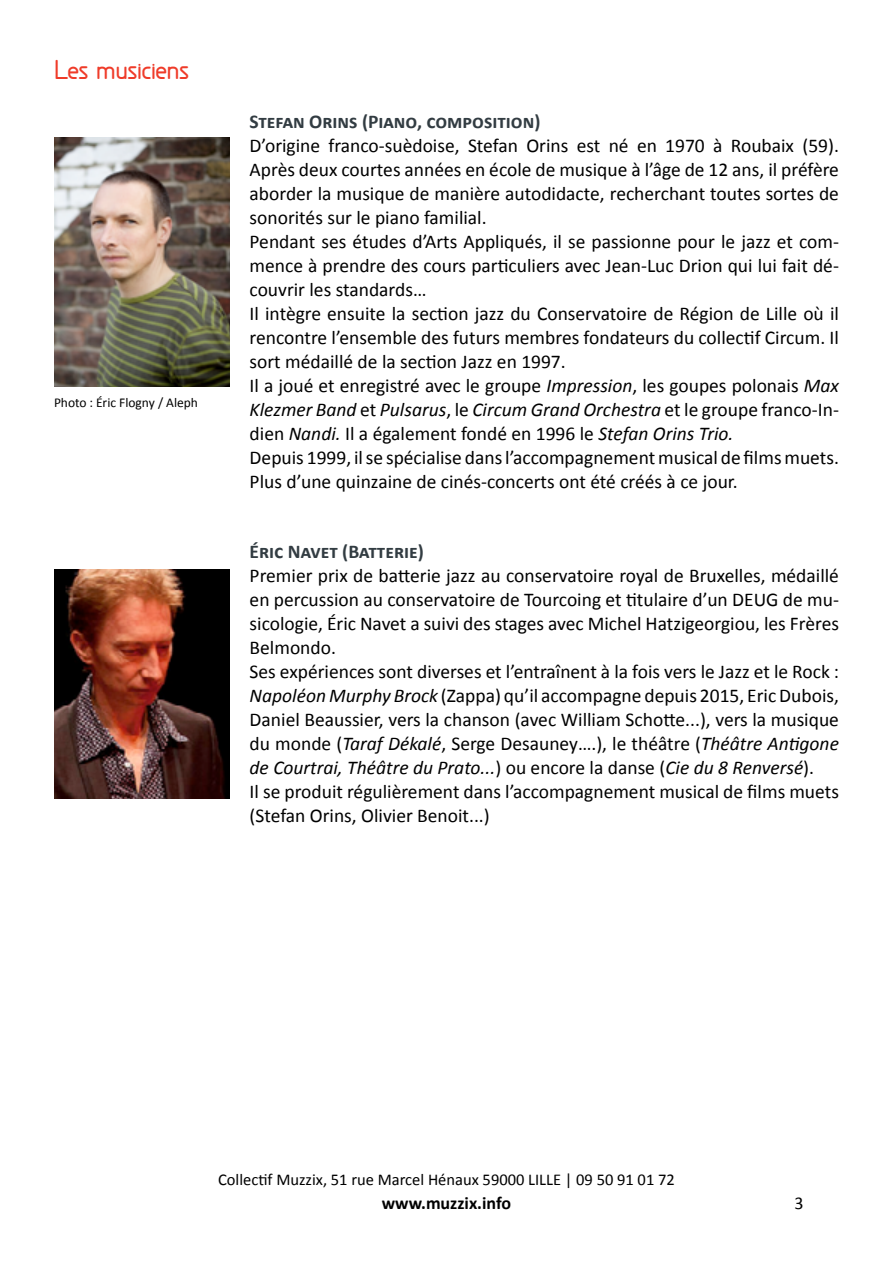
<style>
.page{position:relative;width:893px;height:1263px;background:#fff}
.page>*{position:absolute;margin:0;border:0;box-sizing:border-box;transform-origin:0 0}
.t1{font:700 25.5px "Greyscale Basic";letter-spacing:-.03em;color:#ef3b29}
.t2{font:19.5px/24px "Calibri";color:#000}
.t3{font:700 19.5px "Calibri";color:#323c42}
.t4{font:700 18px "Calibri";color:#000}
.t5{font:18px "Calibri";color:#000}
.t6{font:16.5px "Calibri";color:#000}
.t7{font:13.5px "Calibri";color:#000}
.s1{font-style:italic}
</style>
<div class="page">
<img style="left:54px;top:570px;width:176px;height:228px">
<img style="left:54px;top:138px;width:176px;height:249px">
<h1 class="t1" style="left:54px;top:54px;width:137px">Les musiciens</h1>
<p class="t7" style="left:54px;top:394px;width:146px">Photo : Éric Flogny / Aleph</p>
<p class="t3" style="left:250px;top:109px;width:292px">Stefan Orins (Piano, composition)</p>
<p class="t2" style="left:250px;top:133px;width:591px">D’origine franco-suèdoise, Stefan Orins est né en 1970 à Roubaix (59).<br>Après deux courtes années en école de musique à l’âge de 12 ans, il préfère aborder la musique de manière autodidacte, recherchant toutes sortes de sonorités sur le piano familial.<br>Pendant ses études d’Arts Appliqués, il se passionne pour le jazz et com&shy;mence à prendre des cours particuliers avec Jean-Luc Drion qui lui fait dé&shy;couvrir les standards…<br>Il intègre ensuite la section jazz du Conservatoire de Région de Lille où il rencontre l’ensemble des futurs membres fondateurs du collectif Circum. Il sort médaillé de la section Jazz en 1997.<br>Il a joué et enregistré avec le groupe <span class="s1">Impression</span>, les goupes polonais <span class="s1">Max Klezmer Band</span> et <span class="s1">Pulsarus</span>, le <span class="s1">Circum Grand Orchestra</span> et le groupe franco-In&shy;dien <span class="s1">Nandi.</span> Il a également fondé en 1996 le <span class="s1">Stefan Orins Trio.<br></span>Depuis 1999, il se spécialise dans l’accompagnement musical de films muets.<br>Plus d’une quinzaine de cinés-concerts ont été créés à ce jour.</p>
<p class="t3" style="left:250px;top:539px;width:176px">Éric Navet (Batterie)</p>
<p class="t2" style="left:250px;top:563px;width:591px">Premier prix de batterie jazz au conservatoire royal de Bruxelles, médaillé en percussion au conservatoire de Tourcoing et titulaire d’un DEUG de mu&shy;sicologie, Éric Navet a suivi des stages avec Michel Hatzigeorgiou, les Frères Belmondo.<br>Ses expériences sont diverses et l’entraînent à la fois vers le Jazz et le Rock :<br><span class="s1">Napoléon Murphy Brock</span> (Zappa) qu’il accompagne depuis 2015, Eric Dubois, Daniel Beaussier, vers la chanson (avec William Schotte...), vers la musique du monde (<span class="s1">Taraf Dékalé</span>, Serge Desauney….), le théâtre (<span class="s1">Théâtre Antigone de Courtrai, Théâtre du Prato...</span>) ou encore la danse (<span class="s1">Cie du 8 Renversé</span>).<br>Il se produit régulièrement dans l’accompagnement musical de films muets (Stefan Orins, Olivier Benoit...)</p>
<p class="t6" style="left:218px;top:1169px;width:458px">Collectif Muzzix, 51 rue Marcel Hénaux 59000 LILLE | 09 50 91 01 72</p>
<p class="t4" style="left:382px;top:1191px;width:131px">www.muzzix.info</p>
<p class="t5" style="left:794px;top:1192px;width:11px">3</p>
</div>
